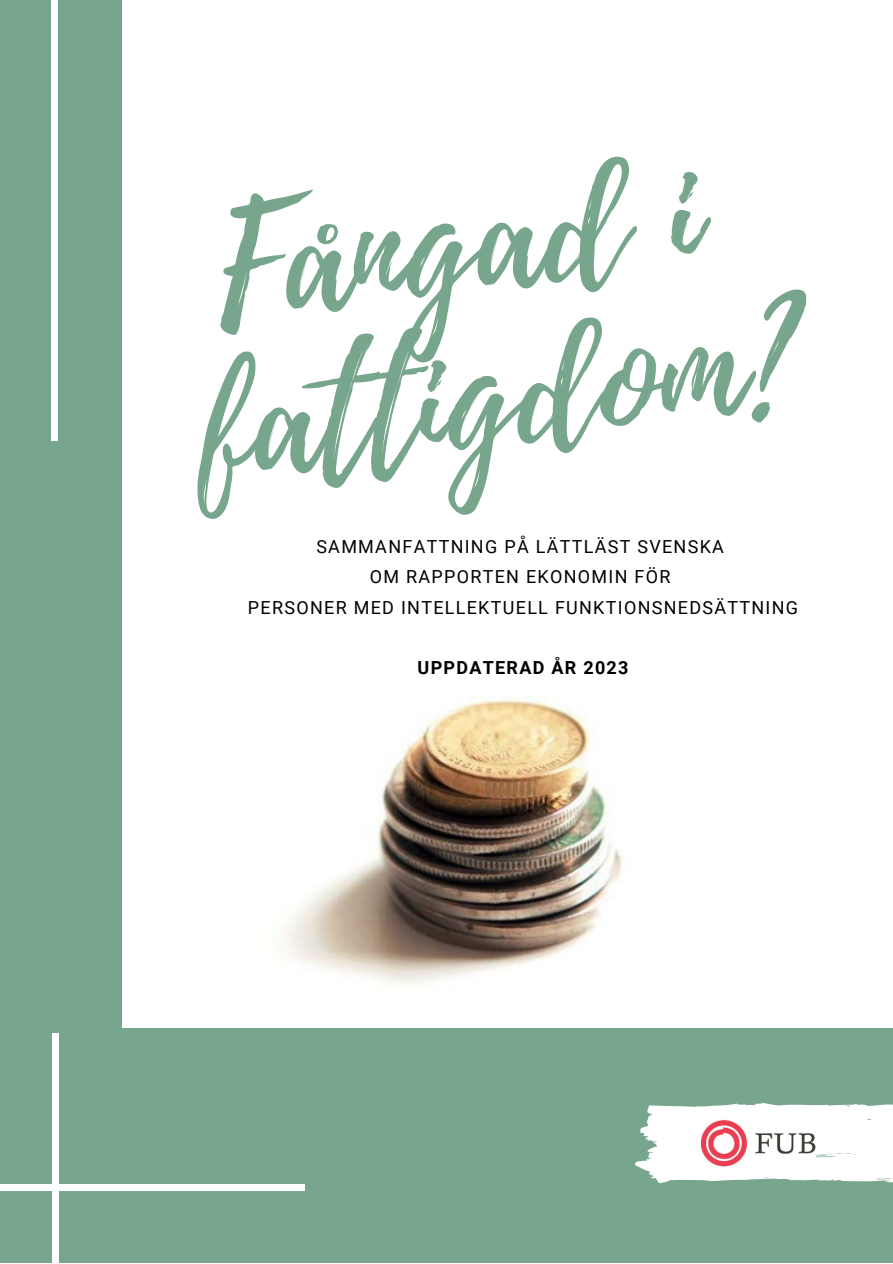
<style>
.page{position:relative;width:893px;height:1264px;background:#fff}
.page>*{position:absolute;margin:0;border:0;box-sizing:border-box;transform-origin:0 0}
.t1{font:158.7px/156.3px "Playlist Script";color:#78a68d}
.t2{font:18px/30.3px "Roboto";letter-spacing:.07em;color:#000;text-align:center}
.t3{font:700 18px "Roboto";letter-spacing:.07em;color:#000}
</style>
<div class="page">
<div style="left:0;top:0;width:892px;height:1262px;background:#78a68d"></div>
<div style="left:122px;top:0;width:770px;height:1028px;background:#fff"></div>
<div style="left:51px;top:0;width:6px;height:440px;background:#fff"></div>
<div style="left:0;top:1184px;width:305px;height:6px;background:#fff"></div>
<div style="left:52px;top:1033px;width:6px;height:229px;background:#fff"></div>
<img style="left:281px;top:696px;width:342px;height:288px">
<svg style="left:635px;top:1103px;width:257px;height:81px"></svg>
<img style="left:702px;top:1115px;width:113px;height:55px">
<h1 class="t1" style="left:169px;top:201px;width:605px;rotate:-7deg">Fångad i fat igdom?</h1>
<p class="t2" style="left:248px;top:531px;width:551px">SAMMANFATTNING PÅ LÄTTLÄST SVENSKA<br>OM RAPPORTEN EKONOMIN FÖR<br>PERSONER MED INTELLEKTUELL FUNKTIONSNEDSÄTTNING</p>
<p class="t3" style="left:417px;top:657px;width:212px">UPPDATERAD ÅR 2023</p>
</div>
